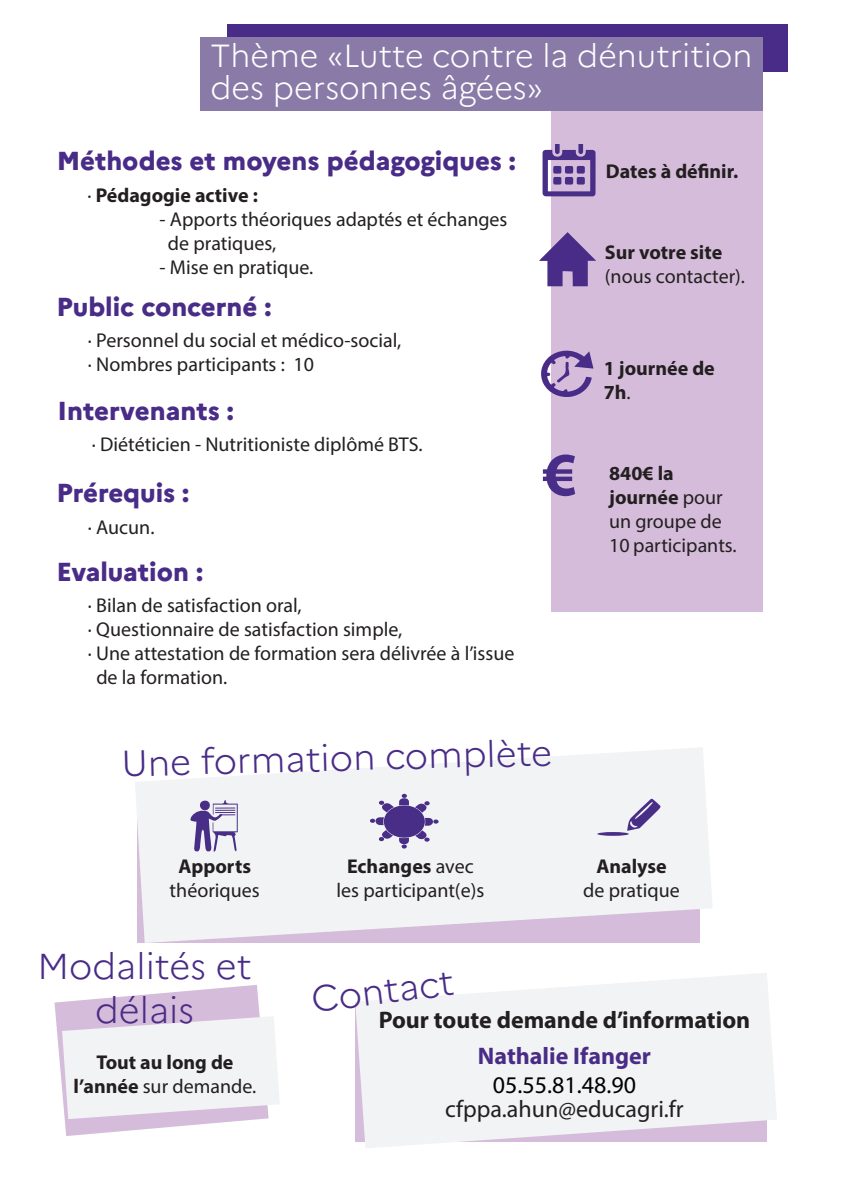
<style>
.page{position:relative;width:842px;height:1191px;background:#fff}
.page>*{position:absolute;margin:0;border:0;box-sizing:border-box;transform-origin:0 0}
.t1{font:700 62px "Myriad Pro";color:#482e88}
.t2{font:300 36px/43.2px "Marianne";color:#492c87;text-align:center}
.t3{font:300 32px/32px "Marianne";color:#fff}
.t4{font:800 26px "Marianne";color:#492c87}
.t5{font:700 24px "Myriad Pro";color:#231f20}
.t6{font:24px "Myriad Pro";color:#231f20}
.t7{font:700 24px "Myriad Pro";color:#492c87}
.t8{font:24px "Myriad Pro";color:#000}
.t9{font:20px/24px "Myriad Pro";color:#231f20}
.t10{font:700 20px/24px "Myriad Pro";color:#231f20}
.s1{font-weight:400}
.s2{font-weight:700}
</style>
<div class="page">
<div style="left:551px;top:104px;width:211px;height:508px;background:#d5bcda"></div>
<svg style="left:539px;top:232px;width:57px;height:54px"></svg>
<svg style="left:541px;top:350px;width:52px;height:47px"></svg>
<svg style="left:542px;top:144px;width:53px;height:52px"></svg>
<svg style="left:55px;top:985px;width:225px;height:151px"></svg>
<svg style="left:135px;top:748px;width:577px;height:195px;fill:#f2f3f4"></svg>
<div style="left:384px;top:805px;width:41px;height:32px;background:#482e87;border-radius:50%"></div>
<svg style="left:415px;top:818px;width:24px;height:23px"></svg>
<svg style="left:415px;top:801px;width:15px;height:11px"></svg>
<svg style="left:370px;top:794px;width:39px;height:54px"></svg>
<svg style="left:627px;top:798px;width:33px;height:33px"></svg>
<svg style="left:597px;top:832px;width:32px;height:4px"></svg>
<svg style="left:190px;top:800px;width:48px;height:51px"></svg>
<svg style="left:355px;top:973px;width:422px;height:175px;fill:#f2f3f4"></svg>
<div style="left:228px;top:25px;width:560px;height:47px;background:#492c87"></div>
<div style="left:200px;top:37px;width:563px;height:74px;background:#897aa7"></div>
<h3 class="t3" style="left:210px;top:39px;width:543px">Thème «Lutte contre la dénutrition des personnes âgées»</h3>
<h3 class="t4" style="left:57px;top:145px;width:461px">Méthodes et moyens pédagogiques :</h3>
<p class="t10" style="left:87px;top:183px;width:172px"><span class="s1">·</span> Pédagogie active :</p>
<p class="t9" style="left:168px;top:207px;width:341px;text-indent:-8px">- Apports théoriques adaptés et échanges de pratiques,</p>
<p class="t9" style="left:159px;top:255px;width:155px">- Mise en pratique.</p>
<h3 class="t4" style="left:56px;top:291px;width:217px">Public concerné :</h3>
<p class="t9" style="left:88px;top:328px;width:315px">· Personnel du social et médico-social, · Nombres participants : 10</p>
<h3 class="t4" style="left:58px;top:395px;width:178px">Intervenants :</h3>
<p class="t9" style="left:92px;top:432px;width:332px">· Diététicien - Nutritioniste diplômé BTS.</p>
<h3 class="t4" style="left:56px;top:476px;width:134px">Prérequis :</h3>
<p class="t9" style="left:88px;top:515px;width:68px">· Aucun.</p>
<h3 class="t4" style="left:56px;top:555px;width:148px">Evaluation :</h3>
<p class="t9" style="left:88px;top:593px;width:215px">· Bilan de satisfaction oral,</p>
<p class="t9" style="left:88px;top:617px;width:316px">· Questionnaire de satisfaction simple,</p>
<p class="t9" style="left:88px;top:641px;width:428px">· Une attestation de formation sera délivrée à l’issue</p>
<p class="t9" style="left:96px;top:665px;width:133px">de la formation.</p>
<h1 class="t1" style="left:543px;top:434px;width:36px">€</h1>
<h2 class="t2" style="left:121px;top:743px;width:432px;rotate:-2deg">Une formation complète</h2>
<p class="t10" style="left:606px;top:159px;width:134px">Dates à définir.</p>
<p class="t10" style="left:605px;top:239px;width:119px">Sur votre site</p>
<p class="t9" style="left:605px;top:264px;width:142px">(nous contacter).</p>
<p class="t10" style="left:604px;top:356px;width:113px">1 journée de<br>7h<span class="s1">.</span></p>
<p class="t9" style="left:609px;top:460px;width:129px"><span class="s2">840€ la journée</span> pour un groupe de<br>10 participants.</p>
<p class="t10" style="left:178px;top:854px;width:74px">Apports</p>
<p class="t9" style="left:170px;top:878px;width:92px">théoriques</p>
<p class="t9" style="left:336px;top:854px;width:149px;text-align:center"><span class="s2">Echanges</span> avec les participant(e)s</p>
<p class="t10" style="left:596px;top:854px;width:72px">Analyse</p>
<p class="t9" style="left:583px;top:878px;width:98px">de pratique</p>
<h2 class="t2" style="left:37px;top:945px;width:216px">Modalités et délais</h2>
<p class="t10" style="left:73px;top:1049px;width:184px;text-align:center">Tout au long de l’année <span class="s1">sur demande.</span></p>
<h2 class="t2" style="left:309px;top:977px;width:145px;rotate:-7deg">Contact</h2>
<p class="t5" style="left:379px;top:1004px;width:373px">Pour toute demande d’information</p>
<p class="t7" style="left:478px;top:1040px;width:174px">Nathalie Ifanger</p>
<p class="t8" style="left:493px;top:1070px;width:144px">05.55.81.48.90</p>
<p class="t6" style="left:445px;top:1094px;width:240px">cfppa.ahun@educagri.fr</p>
</div>
